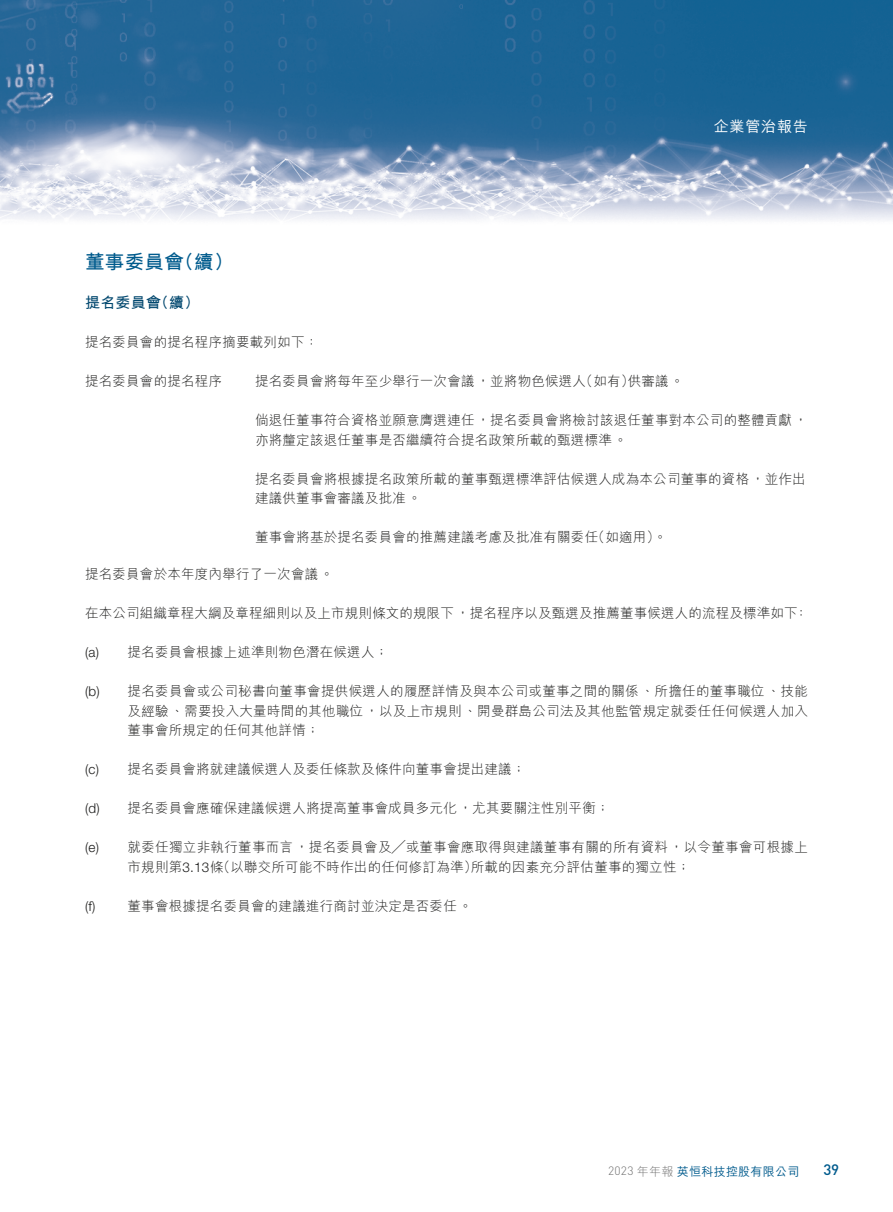
<style>
.page{position:relative;width:893px;height:1212px;background:#fff}
.page>*{position:absolute;margin:0;border:0;box-sizing:border-box;transform-origin:0 0}
.t1{font:700 19.5px "M Hei HK";letter-spacing:.015em;color:#005b8d}
.t2{font:700 15px "M Hei HK";letter-spacing:.015em;color:#00476e}
.t3{font:500 15px "M Hei HK";letter-spacing:.055em;color:#fff}
.t4{font:500 15px "DIN Pro";color:#005b8d}
.t5{font:300 13.5px/19.5px "M Hei HK";letter-spacing:.015em;color:#1c1c1b}
.t6{font:500 12px "M Hei HK";letter-spacing:.025em;color:#005b8d}
.s1{font-family:"Helvetica Neue LT Std"}
.s2{font-family:"DIN Pro";font-weight:300;color:#6f6f6f}
.s3{font-weight:300;color:#6f6f6f}
</style>
<div class="page">
<img style="left:0;top:0;width:893px;height:220px">
<p class="t3" style="left:714px;top:116px;width:96px">企業管治報告</p>
<h1 class="t1" style="left:85px;top:248px;width:150px">董事委員會（續）</h1>
<p class="t2" style="left:85px;top:292px;width:116px">提名委員會（續）</p>
<p class="t5" style="left:85px;top:332px;width:235px">提名委員會的提名程序摘要載列如下：</p>
<p class="t5" style="left:85px;top:371px;width:139px">提名委員會的提名程序</p>
<p class="t5" style="left:255px;top:371px;width:430px">提名委員會將每年至少舉行一次會議，並將物色候選人（如有）供審議。</p>
<p class="t5" style="left:255px;top:410px;width:554px">倘退任董事符合資格並願意膺選連任，提名委員會將檢討該退任董事對本公司的整體貢獻，亦將釐定該退任董事是否繼續符合提名政策所載的甄選標準。</p>
<p class="t5" style="left:255px;top:468px;width:552px">提名委員會將根據提名政策所載的董事甄選標準評估候選人成為本公司董事的資格，並作出建議供董事會審議及批准。</p>
<p class="t5" style="left:255px;top:527px;width:413px">董事會將基於提名委員會的推薦建議考慮及批准有關委任（如適用）。</p>
<p class="t5" style="left:85px;top:564px;width:250px">提名委員會於本年度內舉行了一次會議。</p>
<p class="t5" style="left:85px;top:603px;width:724px">在本公司組織章程大綱及章程細則以及上市規則條文的規限下，提名程序以及甄選及推薦董事候選人的流程及標準如下：</p>
<p class="t5" style="left:85px;top:642px;width:305px"><span class="s1">(a)</span> 提名委員會根據上述準則物色潛在候選人；</p>
<p class="t5" style="left:128px;top:681px;width:682px;text-align:justify;text-indent:-43px"><span class="s1">(b)</span> 提名委員會或公司秘書向董事會提供候選人的履歷詳情及與本公司或董事之間的關係、所擔任的董事職位、技能及經驗、需要投入大量時間的其他職位，以及上市規則、開曼群島公司法及其他監管規定就委任任何候選人加入董事會所規定的任何其他詳情；</p>
<p class="t5" style="left:85px;top:759px;width:442px"><span class="s1">(c)</span> 提名委員會將就建議候選人及委任條款及條件向董事會提出建議；</p>
<p class="t5" style="left:85px;top:798px;width:526px"><span class="s1">(d)</span> 提名委員會應確保建議候選人將提高董事會成員多元化，尤其要關注性別平衡；</p>
<p class="t5" style="left:128px;top:837px;width:682px;text-indent:-43px"><span class="s1">(e)</span> 就委任獨立非執行董事而言，提名委員會及╱或董事會應取得與建議董事有關的所有資料，以令董事會可根據上市規則第<span class="s1">3.13</span>條（以聯交所可能不時作出的任何修訂為準）所載的因素充分評估董事的獨立性；</p>
<p class="t5" style="left:85px;top:896px;width:389px"><span class="s1">(f)</span> 董事會根據提名委員會的建議進行商討並決定是否委任。</p>
<p class="t6" style="left:608px;top:1163px;width:193px"><span class="s2">2023</span> <span class="s3">年年報</span>英恒科技控股有限公司</p>
<p class="t4" style="left:823px;top:1157px;width:17px">39</p>
</div>
